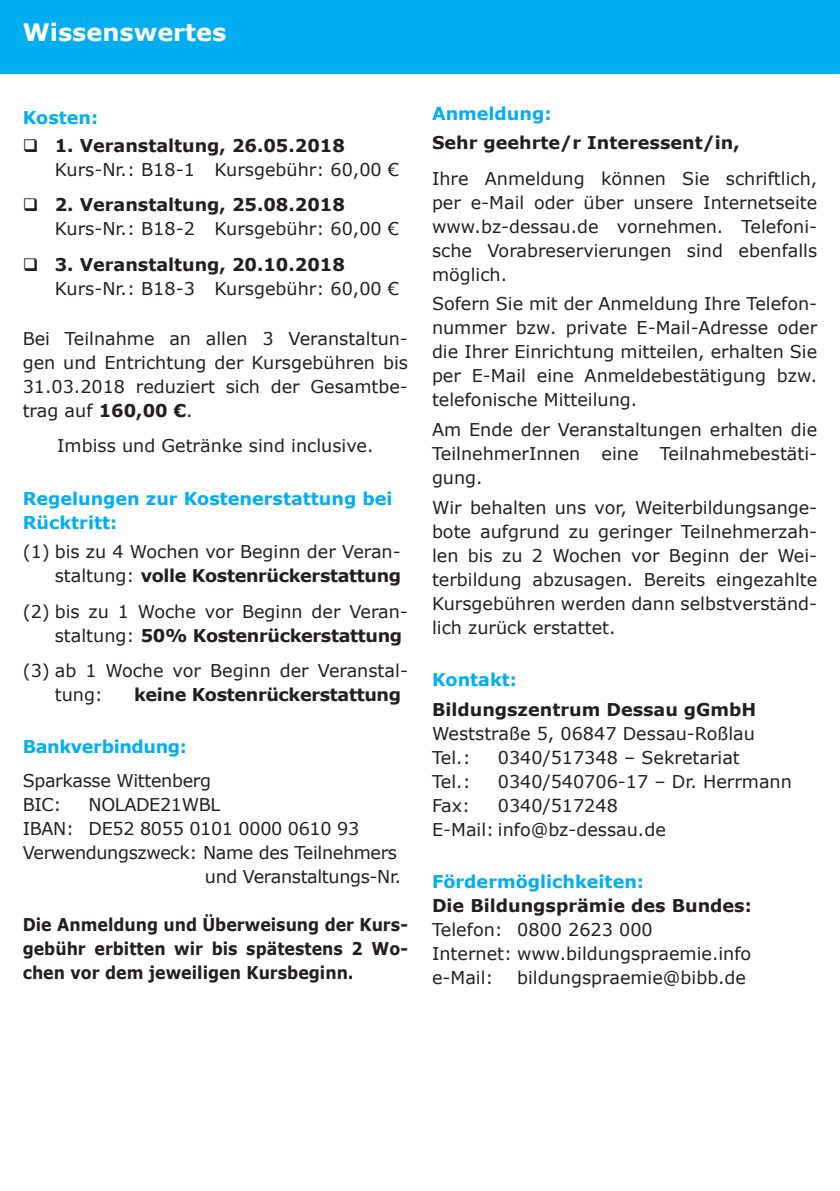
<style>
.page{position:relative;width:840px;height:1191px;background:#fff}
.page>*{position:absolute;margin:0;border:0;box-sizing:border-box;transform-origin:0 0}
.Einf__Abs{font:700 24px "Verdana";color:#fff}
.t1{font:17.6px/24px "Verdana";color:#231f20;text-align:justify}
.Einf__Abs-2{font:700 17.6px/24px "Verdana";color:#231f20}
.t2{font:17.6px/34px "Verdana";letter-spacing:-.02em;color:#231f20}
.Einf__Abs-3{font:700 17.6px/24px "Verdana";color:#231f20;text-align:justify;scale:.9 1}
.t3{font:700 17.6px/24px "Verdana";color:#00aeef}
.Einf__Abs-4{font:700 17.6px "Verdana";letter-spacing:-.02em;color:#231f20}
.s1{font-weight:700}
.s2{font-weight:700;color:#00aeef}
.s3{color:#00aeef}
</style>
<div class="page">
<div style="left:0;top:0;width:839px;height:74px;background:#00aeef"></div>
<p class="Einf__Abs" style="left:23px;top:15px;width:205px">Wissenswertes</p>
<p class="t3" style="left:23px;top:106px;width:77px">Kosten:</p>
<p class="t1" style="left:55px;top:133px;width:346px;text-indent:-32px">❑ <span class="s1">1. Veranstaltung, 26.05.2018<br></span>Kurs-Nr.: B18-1 Kursgebühr: 60,00 €</p>
<p class="Einf__Abs-2" style="left:23px;top:193px;width:323px">❑ 2. Veranstaltung, 25.08.2018</p>
<p class="t1" style="left:55px;top:217px;width:346px">Kurs-Nr.: B18-2 Kursgebühr: 60,00 €</p>
<p class="t1" style="left:55px;top:252px;width:346px;text-indent:-32px">❑ <span class="s1">3. Veranstaltung, 20.10.2018<br></span>Kurs-Nr.: B18-3 Kursgebühr: 60,00 €</p>
<p class="t1" style="left:23px;top:326px;width:386px">Bei Teilnahme an allen 3 Veranstaltun&shy;gen und Entrichtung der Kursgebühren bis 31.03.2018 reduziert sich der Gesamtbe&shy;trag auf <span class="s1">160,00 €</span>.</p>
<p class="t1" style="left:57px;top:433px;width:318px">Imbiss und Getränke sind inclusive.</p>
<p class="t3" style="left:23px;top:486px;width:371px">Regelungen zur Kostenerstattung bei<br>Rücktritt:</p>
<p class="t1" style="left:23px;top:539px;width:380px;text-align:right">(1) bis zu 4 Wochen vor Beginn der Veran&shy;staltung: <span class="s1">volle Kostenrückerstattung</span></p>
<p class="t1" style="left:55px;top:599px;width:354px;text-indent:-32px">(2) bis zu 1 Woche vor Beginn der Veran&shy;staltung: <span class="s1">50% Kostenrückerstattung</span></p>
<p class="t1" style="left:55px;top:658px;width:354px;text-indent:-32px">(3) ab 1 Woche vor Beginn der Veranstal&shy;tung:</p>
<p class="Einf__Abs-4" style="left:134px;top:682px;width:268px">keine Kostenrückerstattung</p>
<p class="t2" style="left:23px;top:730px;width:190px"><span class="s2">Bankverbindung:<br></span>Sparkasse Wittenberg</p>
<p class="t1" style="left:23px;top:793px;width:40px">BIC:</p>
<p class="t2" style="left:88px;top:788px;width:133px">NOLADE21WBL</p>
<p class="t2" style="left:23px;top:812px;width:338px">IBAN: DE52 8055 0101 0000 0610 93</p>
<p class="t2" style="left:23px;top:841px;width:380px;line-height:24px;text-align:right">Verwendungszweck: Name des Teilnehmers und Veranstaltungs-Nr.</p>
<p class="Einf__Abs-3" style="left:23px;top:912px;width:429px">Die Anmeldung und Überweisung der Kurs&shy;gebühr erbitten wir bis spätestens 2 Wo&shy;chen vor dem jeweiligen Kursbeginn.</p>
<p class="t3" style="left:432px;top:101px;width:121px">Anmeldung:</p>
<p class="Einf__Abs-2" style="left:432px;top:130px;width:309px">Sehr geehrte/r Interessent/in,</p>
<p class="t1" style="left:432px;top:166px;width:386px">Ihre Anmeldung können Sie schriftlich, per e-Mail oder über unsere Internetseite www.bz-dessau.de vornehmen. Telefoni&shy;sche Vorabreservierungen sind ebenfalls möglich.</p>
<p class="t1" style="left:432px;top:292px;width:386px">Sofern Sie mit der Anmeldung Ihre Telefon&shy;nummer bzw. private E-Mail-Adresse oder die Ihrer Einrichtung mitteilen, erhalten Sie per E-Mail eine Anmeldebestätigung bzw. telefonische Mitteilung.</p>
<p class="t1" style="left:432px;top:417px;width:386px">Am Ende der Veranstaltungen erhalten die TeilnehmerInnen eine Teilnahmebestäti&shy;gung.</p>
<p class="t1" style="left:432px;top:495px;width:386px">Wir behalten uns vor, Weiterbildungsange&shy;bote aufgrund zu geringer Teilnehmerzah&shy;len bis zu 2 Wochen vor Beginn der Wei&shy;terbildung abzusagen. Bereits eingezahlte Kursgebühren werden dann selbstverständ&shy;lich zurück erstattet.</p>
<p class="t3" style="left:432px;top:667px;width:86px">Kontakt:</p>
<p class="Einf__Abs-2" style="left:432px;top:697px;width:325px">Bildungszentrum Dessau gGmbH</p>
<p class="t1" style="left:432px;top:721px;width:324px">Weststraße 5, 06847 Dessau-Roßlau</p>
<p class="t1" style="left:432px;top:745px;width:40px">Tel.:</p>
<p class="t1" style="left:497px;top:745px;width:243px">0340/517348 – Sekretariat</p>
<p class="t1" style="left:432px;top:769px;width:40px">Tel.:</p>
<p class="t1" style="left:497px;top:769px;width:295px">0340/540706-17 – Dr. Herrmann</p>
<p class="t1" style="left:432px;top:793px;width:40px">Fax:</p>
<p class="t1" style="left:497px;top:793px;width:121px">0340/517248</p>
<p class="t1" style="left:432px;top:817px;width:235px">E-Mail: info@bz-dessau.de</p>
<p class="Einf__Abs-2" style="left:432px;top:869px;width:321px"><span class="s3">Fördermöglichkeiten:<br></span>Die Bildungsprämie des Bundes:</p>
<p class="t1" style="left:432px;top:917px;width:222px">Telefon: 0800 2623 000</p>
<p class="t1" style="left:432px;top:941px;width:320px">Internet: www.bildungspraemie.info</p>
<p class="t1" style="left:432px;top:965px;width:63px">e-Mail:</p>
<p class="t1" style="left:517px;top:965px;width:230px">bildungspraemie@bibb.de</p>
</div>
